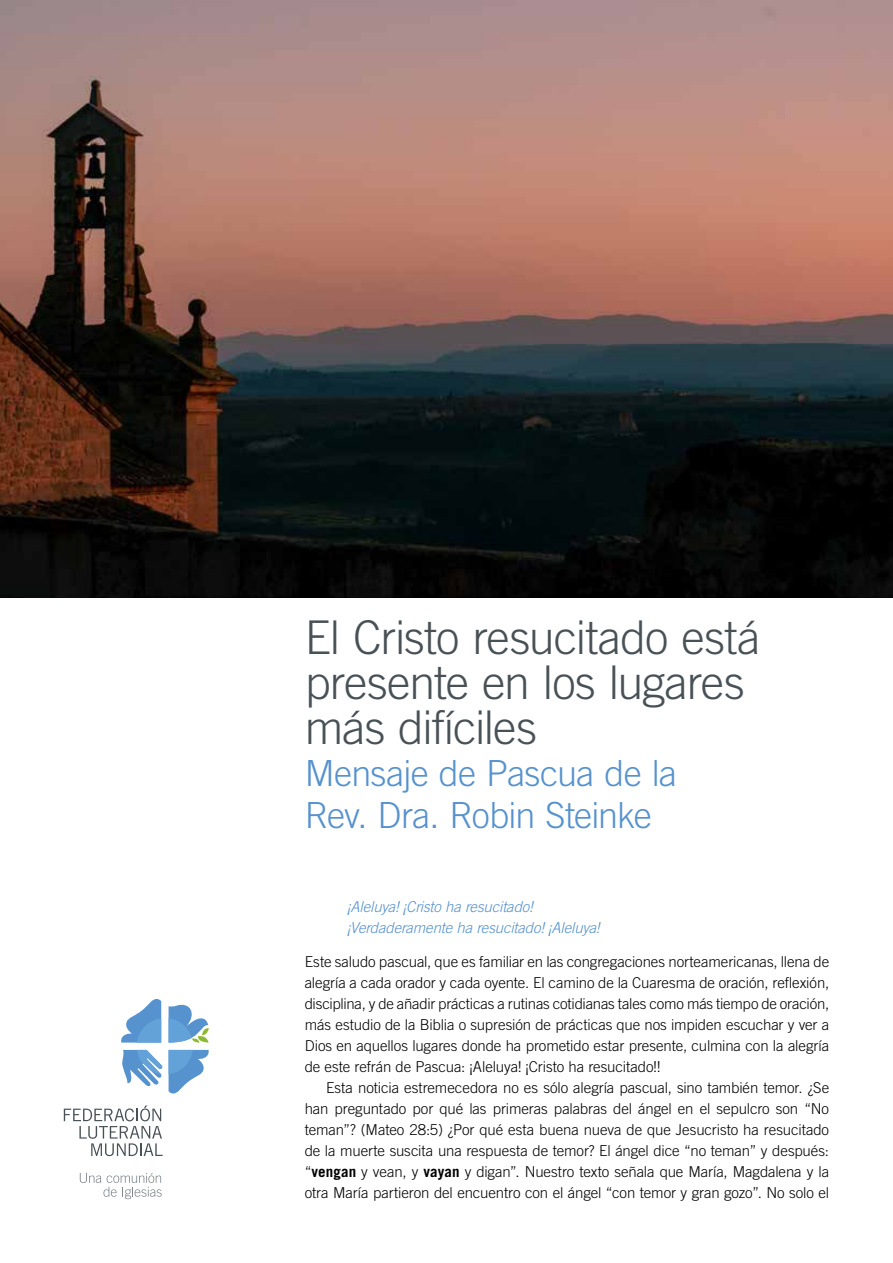
<style>
.page{position:relative;width:893px;height:1263px;background:#fff}
.page>*{position:absolute;margin:0;border:0;box-sizing:border-box;transform-origin:0 0}
.t1{font:300 46.5px/45px "Trade Gothic LT Std";letter-spacing:-.02em;color:#485156}
.t2{font:300 36px/42px "Trade Gothic LT Std";letter-spacing:-.02em;color:#5692ce}
.t3{font:300 15px/21px "Trade Gothic LT Std";letter-spacing:-.005em;color:#000;text-align:justify}
.t4{font:italic 300 15px/21px "Trade Gothic LT Std";letter-spacing:-.01em;color:#5692ce}
.s1{font-weight:700}
</style>
<div class="page">
<img style="left:0;top:0;width:893px;height:597px">
<svg style="left:64px;top:1105px;width:99px;height:51px"></svg>
<svg style="left:80px;top:1173px;width:82px;height:26px"></svg>
<svg style="left:121px;top:999px;width:40px;height:43px"></svg>
<svg style="left:169px;top:1050px;width:40px;height:44px"></svg>
<svg style="left:169px;top:1004px;width:40px;height:39px"></svg>
<svg style="left:122px;top:1050px;width:40px;height:37px"></svg>
<svg style="left:137px;top:1018px;width:56px;height:56px;fill:#62a2d9"></svg>
<h1 class="t1" style="left:305px;top:615px;width:458px">El Cristo resucitado está presente en los lugares más difíciles</h1>
<h2 class="t2" style="left:305px;top:752px;width:374px">Mensaje de Pascua de la<br>Rev. Dra. Robin Steinke</h2>
<p class="t4" style="left:347px;top:897px;width:254px">¡Aleluya! ¡Cristo ha resucitado! ¡Verdaderamente ha resucitado! ¡Aleluya!</p>
<p class="t3" style="left:305px;top:951px;width:526px">Este saludo pascual, que es familiar en las congregaciones norteamericanas, llena de alegría a cada orador y cada oyente. El camino de la Cuaresma de oración, reflexión, disciplina, y de añadir prácticas a rutinas cotidianas tales como más tiempo de oración, más estudio de la Biblia o supresión de prácticas que nos impiden escuchar y ver a Dios en aquellos lugares donde ha prometido estar presente, culmina con la alegría de este refrán de Pascua: ¡Aleluya! ¡Cristo ha resucitado!!</p>
<p class="t3" style="left:305px;top:1077px;width:526px;text-indent:21px">Esta noticia estremecedora no es sólo alegría pascual, sino también temor. ¿Se han preguntado por qué las primeras palabras del ángel en el sepulcro son “No teman”? (Mateo 28:5) ¿Por qué esta buena nueva de que Jesucristo ha resucitado de la muerte suscita una respuesta de temor? El ángel dice “no teman” y después: “<span class="s1">vengan</span> y vean, y <span class="s1">vayan</span> y digan”. Nuestro texto señala que María, Magdalena y la otra María partieron del encuentro con el ángel “con temor y gran gozo”. No solo el</p>
</div>
